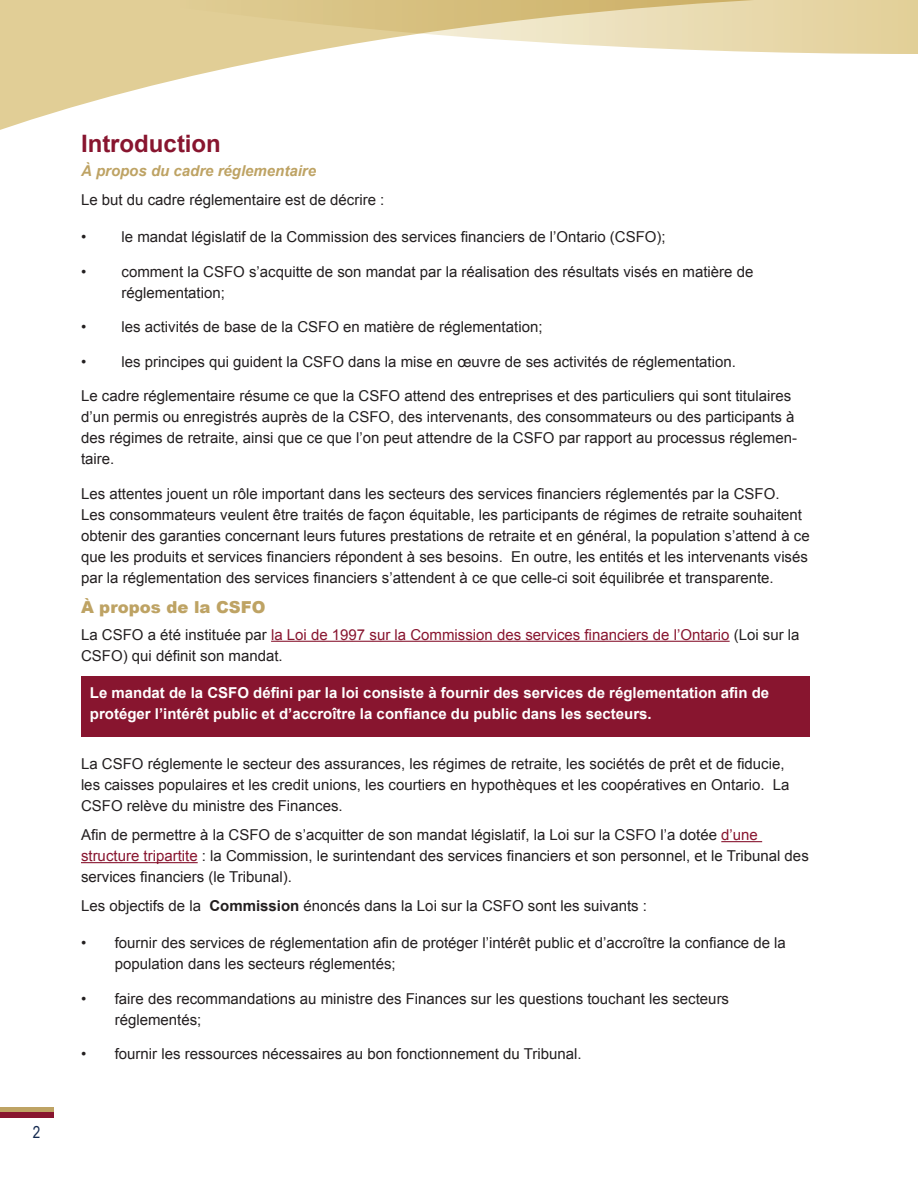
<style>
.page{position:relative;width:918px;height:1188px;background:#fff}
.page>*{position:absolute;margin:0;border:0;box-sizing:border-box;transform-origin:0 0}
.t1{font:700 24px "Arial";color:#88152f}
.t2{font:900 16.5px "Arial";color:#bea364}
.t3{font:16.5px "Arial Narrow";color:#142a50}
.body{font:15px/21px "Arial";color:#231f20}
.highlight{font:700 15px/21px "Arial";color:#fff}
.body-2{font:15px/21px "Arial";color:#88152f}
.intro{font:15px "Arial";color:#231f20}
.intro-2{font:italic 700 15px "Arial";color:#bea364}
.s1{color:#231f20}
.s2{color:#88152f}
.s3{font-weight:700}
</style>
<div class="page">
<div style="left:0;top:1107px;width:54px;height:5px;background:#bea364"></div>
<div style="left:0;top:1112px;width:54px;height:6px;background:#88152f"></div>
<svg style="left:0;top:54px;width:297px;height:76px"></svg>
<svg style="left:0;top:0;width:918px;height:54px;background:#e4d4a4"></svg>
<hr style="left:271px;top:641px;width:459px;height:1px;background:#88152f">
<hr style="left:721px;top:841px;width:41px;height:1px;background:#88152f">
<hr style="left:81px;top:862px;width:117px;height:1px;background:#88152f">
<div style="left:81px;top:676px;width:729px;height:61px;background:#88152f"></div>
<p class="t3" style="left:33px;top:1120px;width:9px">2</p>
<p class="t1" style="left:81px;top:128px;width:141px">Introduction</p>
<p class="intro-2" style="left:81px;top:161px;width:237px">À propos du cadre réglementaire</p>
<p class="intro" style="left:81px;top:190px;width:305px">Le but du cadre réglementaire est de décrire :</p>
<p class="body" style="left:81px;top:227px;width:586px">• le mandat législatif de la Commission des services financiers de l’Ontario (CSFO);</p>
<p class="body" style="left:122px;top:261px;width:633px;text-indent:-40px">• comment la CSFO s’acquitte de son mandat par la réalisation des résultats visés en matière de réglementation;</p>
<p class="body" style="left:81px;top:317px;width:463px">• les activités de base de la CSFO en matière de réglementation;</p>
<p class="body" style="left:81px;top:351px;width:656px">• les principes qui guident la CSFO dans la mise en œuvre de ses activités de réglementation.</p>
<p class="body" style="left:81px;top:386px;width:718px">Le cadre réglementaire résume ce que la CSFO attend des entreprises et des particuliers qui sont titulaires d’un permis ou enregistrés auprès de la CSFO, des intervenants, des consommateurs ou des participants à des régimes de retraite, ainsi que ce que l’on peut attendre de la CSFO par rapport au processus réglemen&shy;taire.</p>
<p class="body" style="left:81px;top:483px;width:730px">Les attentes jouent un rôle important dans les secteurs des services financiers réglementés par la CSFO.<br>Les consommateurs veulent être traités de façon équitable, les participants de régimes de retraite souhaitent obtenir des garanties concernant leurs futures prestations de retraite et en général, la population s’attend à ce que les produits et services financiers répondent à ses besoins. En outre, les entités et les intervenants visés par la réglementation des services financiers s’attendent à ce que celle-ci soit équilibrée et transparente.</p>
<p class="t2" style="left:81px;top:595px;width:186px">À propos de la CSFO</p>
<p class="body-2" style="left:81px;top:624px;width:720px"><span class="s1">La CSFO a été instituée par</span> la Loi de 1997 sur la Commission des services financiers de l’Ontario <span class="s1">(Loi sur la<br>CSFO) qui définit son mandat.</span></p>
<p class="highlight" style="left:90px;top:682px;width:681px">Le mandat de la CSFO défini par la loi consiste à fournir des services de réglementation afin de protéger l’intérêt public et d’accroître la confiance du public dans les secteurs.</p>
<p class="body" style="left:81px;top:753px;width:710px">La CSFO réglemente le secteur des assurances, les régimes de retraite, les sociétés de prêt et de fiducie, les caisses populaires et les credit unions, les courtiers en hypothèques et les coopératives en Ontario. La<br>CSFO relève du ministre des Finances.</p>
<p class="body" style="left:81px;top:824px;width:729px">Afin de permettre à la CSFO de s’acquitter de son mandat législatif, la Loi sur la CSFO l’a dotée <span class="s2">d’une structure tripartite</span> : la Commission, le surintendant des services financiers et son personnel, et le Tribunal des services financiers (le Tribunal).</p>
<p class="body" style="left:81px;top:896px;width:568px">Les objectifs de la <span class="s3">Commission</span> énoncés dans la Loi sur la CSFO sont les suivants :</p>
<p class="body" style="left:115px;top:933px;width:673px;text-indent:-34px">• fournir des services de réglementation afin de protéger l’intérêt public et d’accroître la confiance de la population dans les secteurs réglementés;</p>
<p class="body" style="left:115px;top:988px;width:616px;text-indent:-34px">• faire des recommandations au ministre des Finances sur les questions touchant les secteurs réglementés;</p>
<p class="body" style="left:81px;top:1044px;width:502px">• fournir les ressources nécessaires au bon fonctionnement du Tribunal.</p>
</div>
